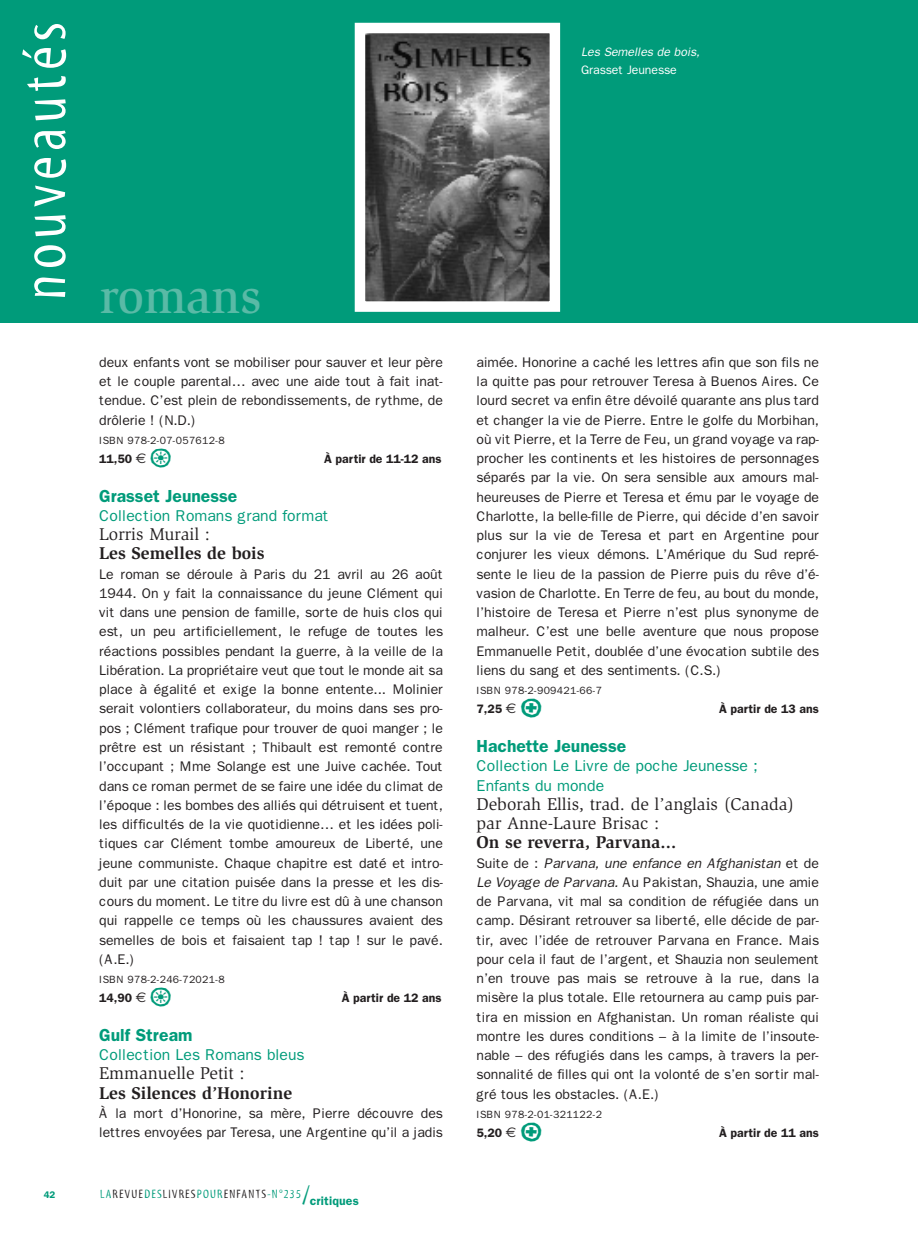
<style>
.page{position:relative;width:918px;height:1241px;background:#fff}
.page>*{position:absolute;margin:0;border:0;box-sizing:border-box;transform-origin:0 0}
.t1{font:63px "Myriad Tilt";letter-spacing:.08em;color:#fff}
.t2{font:500 49px "Slimbach";color:#59baa6}
.t3{font:35px "Ale Signs White LL";color:#009b7a}
.t4{font:17.5px/19.2px "Slimbach";color:#231f20}
.t5{font:700 17.5px "Slimbach";color:#231f20}
.t6{font:600 17.5px "Franklin Gothic";color:#009b7a}
.t7{font:15.75px/19.2px "Franklin Gothic";color:#009b7a}
.t8{font:14px/19.2px "Franklin Gothic";letter-spacing:-.005em;color:#231f20;text-align:justify}
.t9{font:600 12.25px "Franklin Gothic";color:#231f20}
.t10{font:12.25px "Myriad Tilt";letter-spacing:.1em;color:#231f20}
.t11{font:italic 12.25px "Franklin Gothic";letter-spacing:-.005em;color:#fff}
.t12{font:12.25px "Franklin Gothic";letter-spacing:-.005em;color:#fff}
.t13{font:10.5px "Franklin Gothic";letter-spacing:.03em;color:#231f20}
.t14{font:600 9.62px "Franklin Gothic";color:#009b7a}
.s1{font-family:"Euro Sans";font-weight:400;font-size:14px}
.s2{color:#009b7a}
.s3{font-size:26.25px;color:#009b7a}
.s4{font-family:"Franklin Gothic";font-weight:600;color:#009b7a}
.s5{font-style:italic}
</style>
<div class="page">
<div style="left:0;top:0;width:918px;height:322px;background:#009b7a"></div>
<img style="left:366px;top:34px;width:183px;height:267px">
<div style="left:355px;top:23px;width:205px;height:289px;border:10px solid #fff"></div>
<h1 class="t1" style="left:21px;top:300px;width:280px;rotate:-90deg">nouveautés</h1>
<p class="t14" style="left:44px;top:1188px;width:13px">42</p>
<h2 class="t2" style="left:100px;top:278px;width:163px">romans</h2>
<p class="t8" style="left:99px;top:352px;width:345px">deux enfants vont se mobiliser pour sauver et leur père et le couple parental… avec une aide tout à fait inat&shy;tendue. C’est plein de rebondissements, de rythme, de drôlerie ! (N.D.)</p>
<p class="t13" style="left:99px;top:434px;width:127px">ISBN 978-2-07-057612-8</p>
<p class="t9" style="left:99px;top:451px;width:49px">11,50 <span class="s1">€</span></p>
<h3 class="t3" style="left:150px;top:435px;width:24px">o</h3>
<p class="t9" style="left:324px;top:451px;width:119px">À partir de 11-12 ans</p>
<p class="t6" style="left:99px;top:485px;width:140px">Grasset Jeunesse</p>
<p class="t7" style="left:99px;top:505px;width:231px">Collection Romans grand format</p>
<p class="t4" style="left:99px;top:526px;width:112px">Lorris Murail :</p>
<p class="t5" style="left:99px;top:546px;width:167px">Les Semelles de bois</p>
<p class="t8" style="left:99px;top:564px;width:345px">Le roman se déroule à Paris du 21 avril au 26 août 1944. On y fait la connaissance du jeune Clément qui vit dans une pension de famille, sorte de huis clos qui est, un peu artificiellement, le refuge de toutes les réactions possibles pendant la guerre, à la veille de la Libération. La propriétaire veut que tout le monde ait sa place à égalité et exige la bonne entente... Molinier serait volontiers collaborateur, du moins dans ses pro&shy;pos ; Clément trafique pour trouver de quoi manger ; le prêtre est un résistant ; Thibault est remonté contre l’occupant ; Mme Solange est une Juive cachée. Tout dans ce roman permet de se faire une idée du climat de l’époque : les bombes des alliés qui détruisent et tuent, les difficultés de la vie quotidienne… et les idées poli&shy;tiques car Clément tombe amoureux de Liberté, une jeune communiste. Chaque chapitre est daté et intro&shy;duit par une citation puisée dans la presse et les dis&shy;cours du moment. Le titre du livre est dû à une chanson qui rappelle ce temps où les chaussures avaient des semelles de bois et faisaient tap ! tap ! sur le pavé. (A.E.)</p>
<p class="t13" style="left:99px;top:973px;width:127px">ISBN 978-2-246-72021-8</p>
<p class="t9" style="left:99px;top:990px;width:49px">14,90 <span class="s1">€</span></p>
<h3 class="t3" style="left:150px;top:974px;width:24px">o</h3>
<p class="t9" style="left:342px;top:990px;width:101px">À partir de 12 ans</p>
<p class="t6" style="left:99px;top:1024px;width:95px">Gulf Stream</p>
<p class="t7" style="left:99px;top:1044px;width:207px">Collection Les Romans bleus</p>
<p class="t4" style="left:99px;top:1065px;width:147px">Emmanuelle Petit :</p>
<p class="t5" style="left:99px;top:1085px;width:194px">Les Silences d’Honorine</p>
<p class="t8" style="left:99px;top:1103px;width:345px">À la mort d’Honorine, sa mère, Pierre découvre des lettres envoyées par Teresa, une Argentine qu’il a jadis</p>
<p class="t10" style="left:100px;top:1188px;width:260px"><span class="s2">LA</span>REVUE<span class="s2">DES</span>LIVRES<span class="s2">POUR</span>ENFANTS<span class="s2">-N°235</span><span class="s3">/</span><span class="s4">critiques</span></p>
<p class="t11" style="left:581px;top:45px;width:120px">Les Semelles de bois,</p>
<p class="t12" style="left:581px;top:62px;width:97px">Grasset Jeunesse</p>
<p class="t8" style="left:476px;top:352px;width:344px">aimée. Honorine a caché les lettres afin que son fils ne la quitte pas pour retrouver Teresa à Buenos Aires. Ce lourd secret va enfin être dévoilé quarante ans plus tard et changer la vie de Pierre. Entre le golfe du Morbihan, où vit Pierre, et la Terre de Feu, un grand voyage va rap&shy;procher les continents et les histoires de personnages séparés par la vie. On sera sensible aux amours mal&shy;heureuses de Pierre et Teresa et ému par le voyage de Charlotte, la belle-fille de Pierre, qui décide d’en savoir plus sur la vie de Teresa et part en Argentine pour conjurer les vieux démons. L’Amérique du Sud repré&shy;sente le lieu de la passion de Pierre puis du rêve d’é&shy;vasion de Charlotte. En Terre de feu, au bout du monde, l’histoire de Teresa et Pierre n’est plus synonyme de malheur. C’est une belle aventure que nous propose Emmanuelle Petit, doublée d’une évocation subtile des liens du sang et des sentiments. (C.S.)</p>
<p class="t13" style="left:476px;top:684px;width:127px">ISBN 978-2-909421-66-7</p>
<p class="t9" style="left:476px;top:702px;width:41px">7,25 <span class="s1">€</span></p>
<h3 class="t3" style="left:520px;top:685px;width:24px">U</h3>
<p class="t9" style="left:719px;top:702px;width:101px">À partir de 13 ans</p>
<p class="t6" style="left:476px;top:735px;width:151px">Hachette Jeunesse</p>
<p class="t7" style="left:476px;top:756px;width:283px">Collection Le Livre de poche Jeunesse ;<br>Enfants du monde</p>
<p class="t4" style="left:476px;top:795px;width:319px">Deborah Ellis, trad. de l’anglais (Canada) par Anne-Laure Brisac :</p>
<p class="t5" style="left:476px;top:835px;width:201px">On se reverra, Parvana...</p>
<p class="t8" style="left:476px;top:853px;width:344px">Suite de : <span class="s5">Parvana, une enfance en Afghanistan</span> et de <span class="s5">Le Voyage de Parvana.</span> Au Pakistan, Shauzia, une amie de Parvana, vit mal sa condition de réfugiée dans un camp. Désirant retrouver sa liberté, elle décide de par&shy;tir, avec l’idée de retrouver Parvana en France. Mais pour cela il faut de l’argent, et Shauzia non seulement n’en trouve pas mais se retrouve à la rue, dans la misère la plus totale. Elle retournera au camp puis par&shy;tira en mission en Afghanistan. Un roman réaliste qui montre les dures conditions – à la limite de l’insoute&shy;nable – des réfugiés dans les camps, à travers la per&shy;sonnalité de filles qui ont la volonté de s’en sortir mal&shy;gré tous les obstacles. (A.E.)</p>
<p class="t13" style="left:476px;top:1107px;width:127px">ISBN 978-2-01-321122-2</p>
<p class="t9" style="left:476px;top:1125px;width:41px">5,20 <span class="s1">€</span></p>
<h3 class="t3" style="left:520px;top:1109px;width:24px">U</h3>
<p class="t9" style="left:719px;top:1125px;width:101px">À partir de 11 ans</p>
</div>
